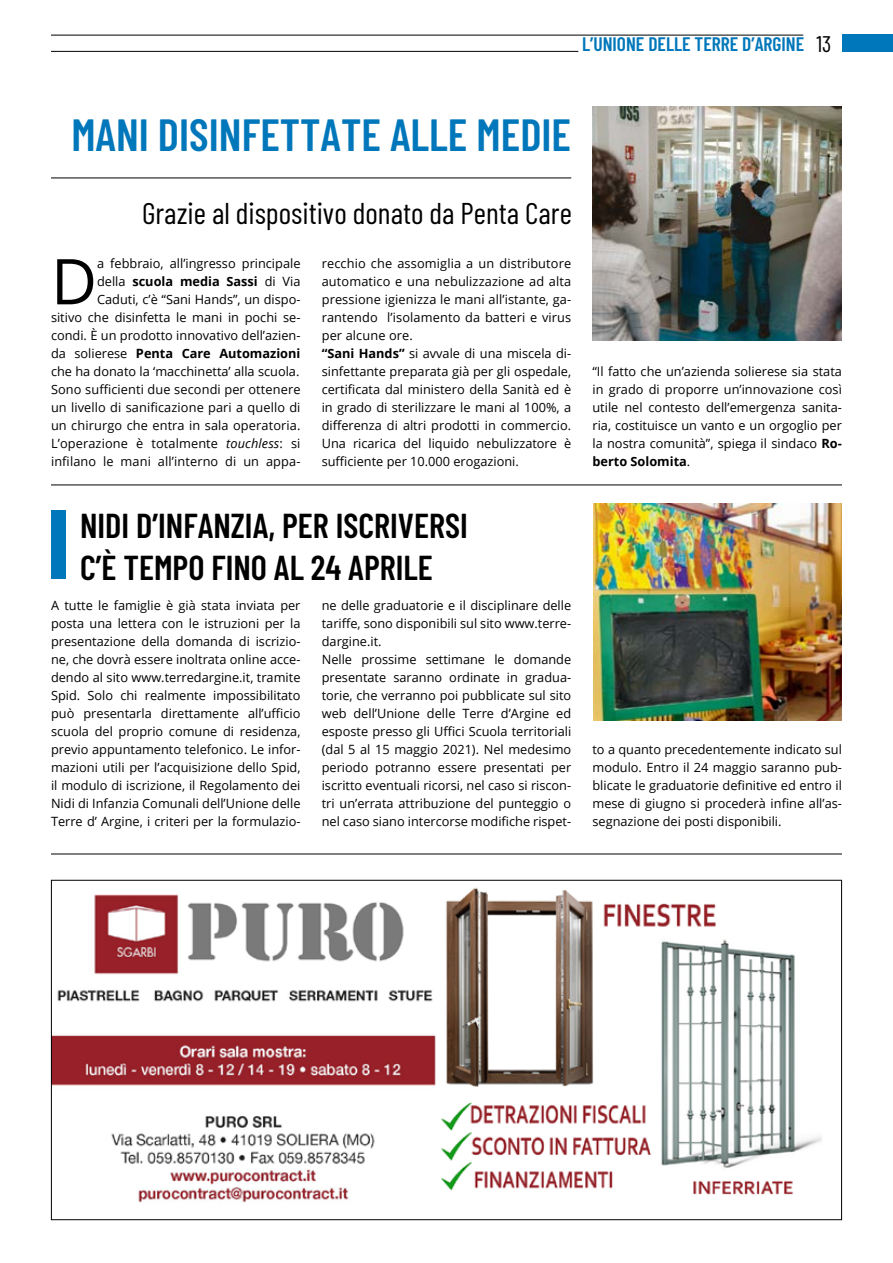
<style>
.page{position:relative;width:893px;height:1263px;background:#fff}
.page>*{position:absolute;margin:0;border:0;box-sizing:border-box;transform-origin:0 0}
.t1{font:63.15px "Open Sans";color:#000}
.t2{font:600 45px "Barlow Condensed";color:#0077ba}
.t3{font:600 34.5px/41.4px "Barlow Condensed";color:#000}
.t4{font:30px "Barlow Condensed";color:#000}
.t5{font:600 19.5px "Barlow Condensed";color:#0077ba}
.t6{font:12.75px/18px "Open Sans";color:#000;text-align:justify}
.s1{font-weight:400;font-size:22.5px;color:#000}
.s2{font-weight:700}
.s3{font-style:italic}
</style>
<div class="page">
<img style="left:53px;top:888px;width:769px;height:315px">
<hr style="left:51px;top:854px;width:791px;height:1px;background:#000">
<hr style="left:51px;top:51px;width:527px;height:1px;background:#000">
<hr style="left:51px;top:35px;width:752px;height:1px;background:#000">
<div style="left:842px;top:35px;width:51px;height:17px;background:#0077ba"></div>
<hr style="left:51px;top:178px;width:520px;height:1px;background:#000">
<hr style="left:51px;top:485px;width:791px;height:1px;background:#000">
<div style="left:51px;top:510px;width:14px;height:69px;background:#0077ba"></div>
<img style="left:592px;top:106px;width:250px;height:234px">
<img style="left:593px;top:504px;width:249px;height:216px">
<h3 class="t5" style="left:582px;top:31px;width:251px">L’UNIONE DELLE TERRE D’ARGINE <span class="s1">13</span></h3>
<h2 class="t2" style="left:71px;top:103px;width:501px">MANI DISINFETTATE ALLE MEDIE</h2>
<h3 class="t4" style="left:142px;top:192px;width:431px">Grazie al dispositivo donato da Penta Care</h3>
<p class="t6" style="left:51px;top:254px;width:251px;text-align:right">a febbraio, all’ingresso principale<br>della <span class="s2">scuola media Sassi</span> di Via<br>Caduti, c’è “Sani Hands”, un dispo-<br>sitivo che disinfetta le mani in pochi se&shy;condi. È un prodotto innovativo dell’azien&shy;da solierese <span class="s2">Penta Care Automazioni </span>che ha donato la ‘macchinetta’ alla scuola.<br>Sono sufficienti due secondi per ottenere un livello di sanificazione pari a quello di un chirurgo che entra in sala operatoria.<br>L’operazione è totalmente <span class="s3">touchless</span>: si infilano le mani all’interno di un appa-</p>
<p class="t6" style="left:322px;top:254px;width:251px;text-align:left">recchio che assomiglia a un distributore automatico e una nebulizzazione ad alta pressione igienizza le mani all’istante, ga&shy;rantendo l’isolamento da batteri e virus per alcune ore.<br><span class="s2">“Sani Hands”</span> si avvale di una miscela di&shy;sinfettante preparata già per gli ospedale, certificata dal ministero della Sanità ed è in grado di sterilizzare le mani al 100%, a differenza di altri prodotti in commercio.<br>Una ricarica del liquido nebulizzatore è sufficiente per 10.000 erogazioni.</p>
<h1 class="t1" style="left:51px;top:238px;width:48px">D</h1>
<h3 class="t3" style="left:80px;top:503px;width:389px">NIDI D’INFANZIA, PER ISCRIVERSI<br>C’È TEMPO FINO AL 24 APRILE</h3>
<p class="t6" style="left:51px;top:596px;width:251px">A tutte le famiglie è già stata inviata per posta una lettera con le istruzioni per la presentazione della domanda di iscrizio&shy;ne, che dovrà essere inoltrata online acce&shy;dendo al sito www.terredargine.it, tramite Spid. Solo chi realmente impossibilitato può presentarla direttamente all’ufficio scuola del proprio comune di residenza, previo appuntamento telefonico. Le infor&shy;mazioni utili per l’acquisizione dello Spid, il modulo di iscrizione, il Regolamento dei Nidi di Infanzia Comunali dell’Unione delle Terre d’ Argine, i criteri per la formulazio-</p>
<p class="t6" style="left:322px;top:596px;width:251px;text-align:left">ne delle graduatorie e il disciplinare delle tariffe, sono disponibili sul sito www.terre&shy;dargine.it.<br>Nelle prossime settimane le domande presentate saranno ordinate in gradua&shy;torie, che verranno poi pubblicate sul sito web dell’Unione delle Terre d’Argine ed esposte presso gli Uffici Scuola territoriali (dal 5 al 15 maggio 2021). Nel medesimo periodo potranno essere presentati per iscritto eventuali ricorsi, nel caso si riscon&shy;tri un’errata attribuzione del punteggio o nel caso siano intercorse modifiche rispet-</p>
<p class="t6" style="left:592px;top:362px;width:251px">“Il fatto che un’azienda solierese sia stata in grado di proporre un’innovazione così utile nel contesto dell’emergenza sanita&shy;ria, costituisce un vanto e un orgoglio per la nostra comunità”, spiega il sindaco <span class="s2">Ro&shy;berto Solomita</span>.</p>
<p class="t6" style="left:592px;top:740px;width:251px">to a quanto precedentemente indicato sul modulo. Entro il 24 maggio saranno pub&shy;blicate le graduatorie definitive ed entro il mese di giugno si procederà infine all’as&shy;segnazione dei posti disponibili.</p>
</div>
